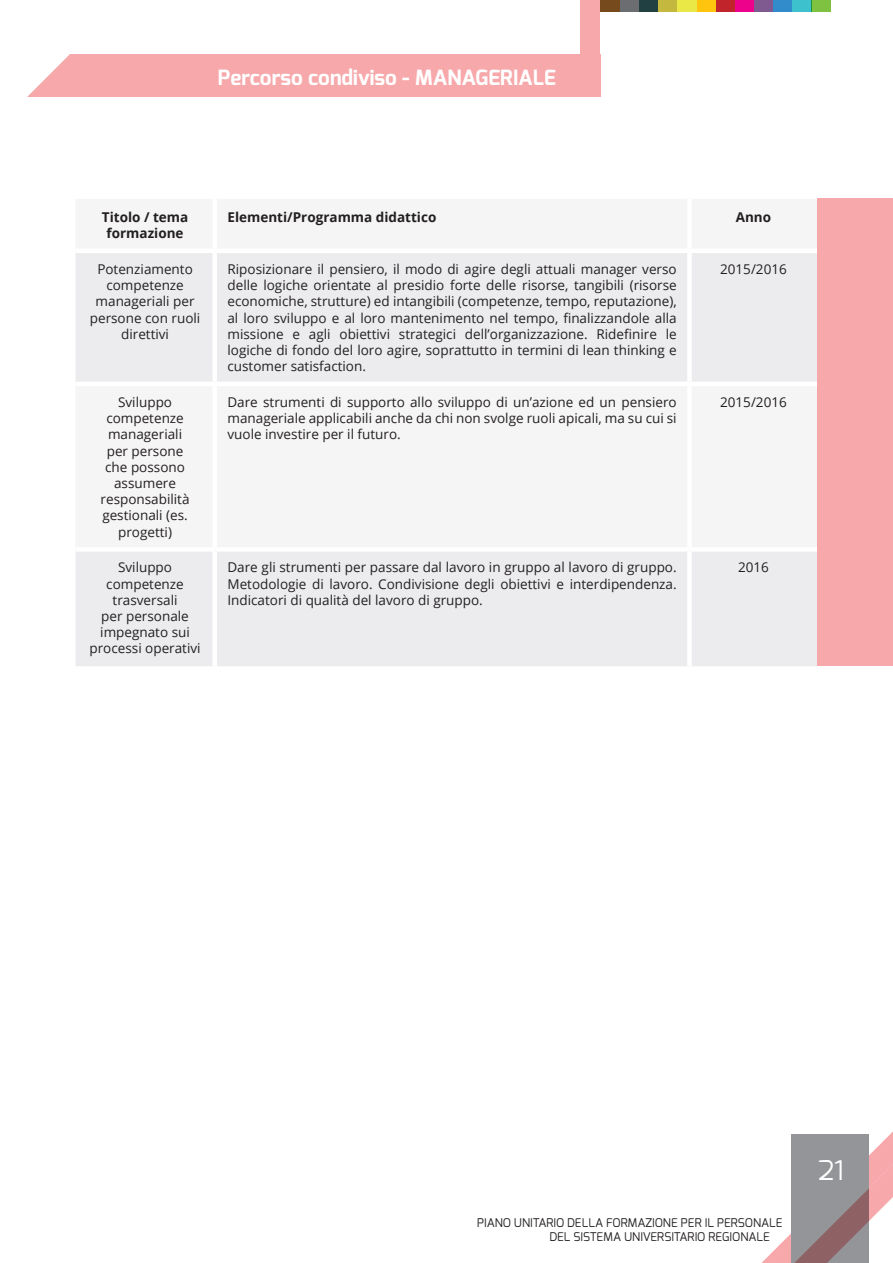
<style>
.page{position:relative;width:893px;height:1263px;background:#fff}
.page>*{position:absolute;margin:0;border:0;box-sizing:border-box;transform-origin:0 0}
.t1{font:27px "Exo";color:#fff}
.t2{font:700 21px "Exo";color:#fff}
.t3{font:13.5px/16.2px "Open Sans";color:#231f20;text-align:center}
.t4{font:700 13.5px/16.2px "Open Sans";color:#231f20;text-align:center}
.t5{font:12px/14.4px "Exo";color:#231f20}
</style>
<div class="page">
<div style="left:0;top:54px;width:600px;height:43px;background:#f7a8aa"></div>
<svg style="left:761px;top:1131px;width:132px;height:132px"></svg>
<div style="left:811px;top:0;width:19px;height:11px;background:#7fc241"></div>
<div style="left:792px;top:0;width:19px;height:11px;background:#3dc1cc"></div>
<div style="left:773px;top:0;width:19px;height:11px;background:#328ccb"></div>
<div style="left:754px;top:0;width:19px;height:11px;background:#7f5a91"></div>
<div style="left:734px;top:0;width:20px;height:11px;background:#ed028c"></div>
<div style="left:715px;top:0;width:19px;height:11px;background:#c1242a"></div>
<div style="left:696px;top:0;width:19px;height:11px;background:#fec40e"></div>
<div style="left:677px;top:0;width:19px;height:11px;background:#eae846"></div>
<div style="left:658px;top:0;width:19px;height:11px;background:#c5b83e"></div>
<div style="left:639px;top:0;width:19px;height:11px;background:#204041"></div>
<div style="left:619px;top:0;width:20px;height:11px;background:#6c6d70"></div>
<div style="left:600px;top:0;width:19px;height:11px;background:#764a1c"></div>
<div style="left:581px;top:0;width:19px;height:97px;background:#f7a8aa"></div>
<svg style="left:76px;top:253px;width:741px;height:413px;fill:#ececee"></svg>
<div style="left:212px;top:253px;width:5px;height:129px;background:#fff"></div>
<div style="left:687px;top:253px;width:5px;height:129px;background:#fff"></div>
<hr style="left:75px;top:382px;width:140px;height:4px;background:#fff">
<hr style="left:215px;top:382px;width:474px;height:4px;background:#fff">
<div style="left:212px;top:386px;width:5px;height:161px;background:#fff"></div>
<hr style="left:689px;top:382px;width:128px;height:4px;background:#fff">
<div style="left:687px;top:386px;width:5px;height:161px;background:#fff"></div>
<div style="left:75px;top:547px;width:140px;height:5px;background:#fff"></div>
<div style="left:215px;top:547px;width:474px;height:5px;background:#fff"></div>
<div style="left:212px;top:552px;width:5px;height:114px;background:#fff"></div>
<div style="left:689px;top:547px;width:128px;height:5px;background:#fff"></div>
<div style="left:687px;top:552px;width:5px;height:114px;background:#fff"></div>
<div style="left:817px;top:199px;width:76px;height:467px;background:#f7a8aa"></div>
<svg style="left:0;top:54px;width:70px;height:43px"></svg>
<h2 class="t2" style="left:218px;top:64px;width:339px">Percorso condiviso - MANAGERIALE</h2>
<p class="t4" style="left:102px;top:209px;width:88px">Titolo / tema formazione</p>
<p class="t4" style="left:227px;top:209px;width:210px">Elementi/Programma didattico</p>
<p class="t4" style="left:736px;top:209px;width:37px">Anno</p>
<p class="t3" style="left:90px;top:261px;width:112px">Potenziamento competenze manageriali per persone con ruoli direttivi</p>
<p class="t3" style="left:227px;top:261px;width:451px;text-align:justify">Riposizionare il pensiero, il modo di agire degli attuali manager verso delle logiche orientate al presidio forte delle risorse, tangibili (risorse economiche, strutture) ed intangibili (competenze, tempo, reputazione), al loro sviluppo e al loro mantenimento nel tempo, finalizzandole alla missione e agli obiettivi strategici dell’organizzazione. Ridefinire le logiche di fondo del loro agire, soprattutto in termini di lean thinking e customer satisfaction.</p>
<p class="t3" style="left:720px;top:261px;width:68px">2015/2016</p>
<p class="t3" style="left:101px;top:394px;width:90px">Sviluppo competenze manageriali per persone che possono assumere responsabilità gestionali (es. progetti)</p>
<p class="t3" style="left:227px;top:394px;width:451px;text-align:justify">Dare strumenti di supporto allo sviluppo di un’azione ed un pensiero manageriale applicabili anche da chi non svolge ruoli apicali, ma su cui si vuole investire per il futuro.</p>
<p class="t3" style="left:720px;top:394px;width:68px">2015/2016</p>
<p class="t3" style="left:90px;top:559px;width:113px">Sviluppo competenze trasversali<br>per personale impegnato sui processi operativi</p>
<p class="t3" style="left:227px;top:559px;width:451px;text-align:justify">Dare gli strumenti per passare dal lavoro in gruppo al lavoro di gruppo.<br>Metodologie di lavoro. Condivisione degli obiettivi e interdipendenza.<br>Indicatori di qualità del lavoro di gruppo.</p>
<p class="t3" style="left:738px;top:559px;width:32px">2016</p>
<p class="t5" style="left:549px;top:1215px;width:235px;text-indent:-72px">PIANO UNITARIO DELLA FORMAZIONE PER IL PERSONALE<br>DEL SISTEMA UNIVERSITARIO REGIONALE</p>
<h1 class="t1" style="left:818px;top:1153px;width:27px">21</h1>
</div>
